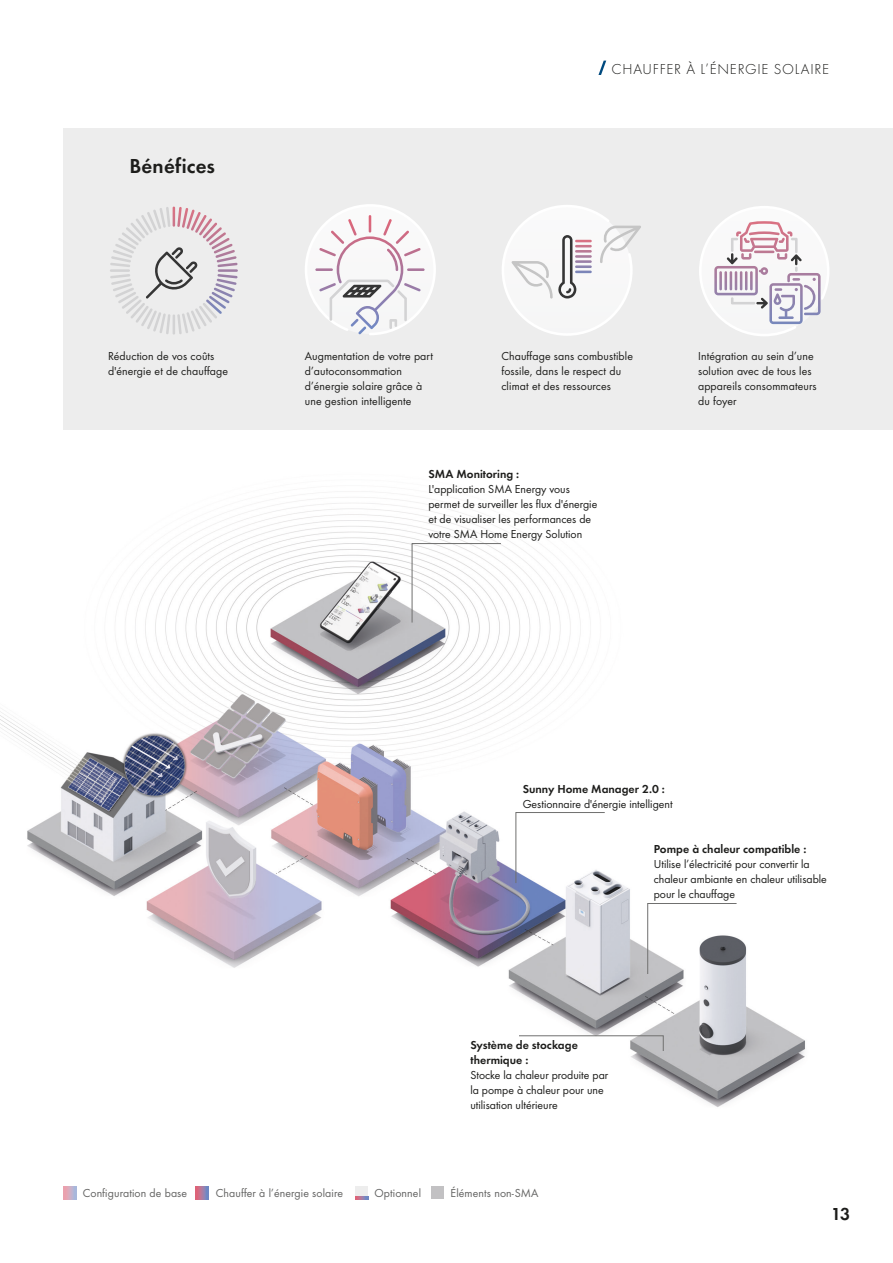
<style>
.page{position:relative;width:893px;height:1263px;background:#fff}
.page>*{position:absolute;margin:0;border:0;box-sizing:border-box;transform-origin:0 0}
.t1{font:600 21px "SMA Futura";letter-spacing:.01em;color:#1d1d1b}
.t2{font:600 18px "SMA Futura";color:#1d1d1b}
.t3{font:300 15px "SMA Futura";letter-spacing:.05em;color:#1d1d1b}
.t4{font:12px/15px "SMA Futura";color:#1d1d1b}
.t5{font:600 12px/15px "SMA Futura";color:#1d1d1b}
.t6{font:12px "SMA Futura";letter-spacing:.01em;color:#646463}
</style>
<div class="page">
<div style="left:64px;top:128px;width:829px;height:301px;background:#ededed"></div>
<svg style="left:598px;top:61px;width:8px;height:14px"></svg>
<svg style="left:305px;top:204px;width:131px;height:131px"></svg>
<hr style="left:173px;top:314px;width:2px;height:21px;background:#d3d3d4">
<svg style="left:110px;top:207px;width:128px;height:127px"></svg>
<svg style="left:502px;top:205px;width:139px;height:131px"></svg>
<svg style="left:699px;top:206px;width:130px;height:130px"></svg>
<img style="left:0;top:493px;width:805px;height:614px">
<svg style="left:411px;top:543px;width:90px;height:80px"></svg>
<svg style="left:515px;top:812px;width:90px;height:72px"></svg>
<svg style="left:647px;top:903px;width:90px;height:71px"></svg>
<svg style="left:518px;top:1035px;width:146px;height:16px"></svg>
<svg style="left:196px;top:1186px;width:13px;height:13px"></svg>
<div style="left:355px;top:1186px;width:13px;height:13px;background:#ededed"></div>
<svg style="left:355px;top:1196px;width:13px;height:3px"></svg>
<div style="left:432px;top:1186px;width:12px;height:13px;background:#c2c1c3"></div>
<svg style="left:64px;top:1186px;width:13px;height:13px"></svg>
<h1 class="t1" style="left:129px;top:151px;width:87px">Bénéfices</h1>
<p class="t3" style="left:611px;top:59px;width:219px">CHAUFFER À L’ÉNERGIE SOLAIRE</p>
<p class="t4" style="left:108px;top:347px;width:122px">Réduction de vos coûts d'énergie et de chauffage</p>
<p class="t4" style="left:305px;top:347px;width:130px">Augmentation de votre part d’autoconsommation d’énergie solaire grâce à une gestion intelligente</p>
<p class="t4" style="left:501px;top:347px;width:133px">Chauffage sans combustible fossile, dans le respect du climat et des ressources</p>
<p class="t4" style="left:698px;top:347px;width:120px">Intégration au sein d’une solution avec de tous les appareils consommateurs du foyer</p>
<p class="t5" style="left:428px;top:466px;width:92px">SMA Monitoring :</p>
<p class="t4" style="left:428px;top:481px;width:170px">L'application SMA Energy vous permet de surveiller les flux d'énergie et de visualiser les performances de votre SMA Home Energy Solution</p>
<p class="t5" style="left:523px;top:780px;width:144px">Sunny Home Manager 2.0 :</p>
<p class="t4" style="left:523px;top:795px;width:151px">Gestionnaire d'énergie intelligent</p>
<p class="t5" style="left:654px;top:841px;width:154px">Pompe à chaleur compatible :</p>
<p class="t4" style="left:654px;top:856px;width:175px">Utilise l’électricité pour convertir la chaleur ambiante en chaleur utilisable pour le chauffage</p>
<p class="t5" style="left:470px;top:1036px;width:109px">Système de stockage thermique :</p>
<p class="t4" style="left:470px;top:1066px;width:139px">Stocke la chaleur produite par la pompe à chaleur pour une utilisation ultérieure</p>
<p class="t6" style="left:83px;top:1185px;width:106px">Configuration de base</p>
<p class="t6" style="left:216px;top:1185px;width:129px">Chauffer à l’énergie solaire</p>
<p class="t6" style="left:374px;top:1185px;width:48px">Optionnel</p>
<p class="t6" style="left:451px;top:1185px;width:89px">Éléments non-SMA</p>
<h2 class="t2" style="left:831px;top:1202px;width:21px">13</h2>
</div>
